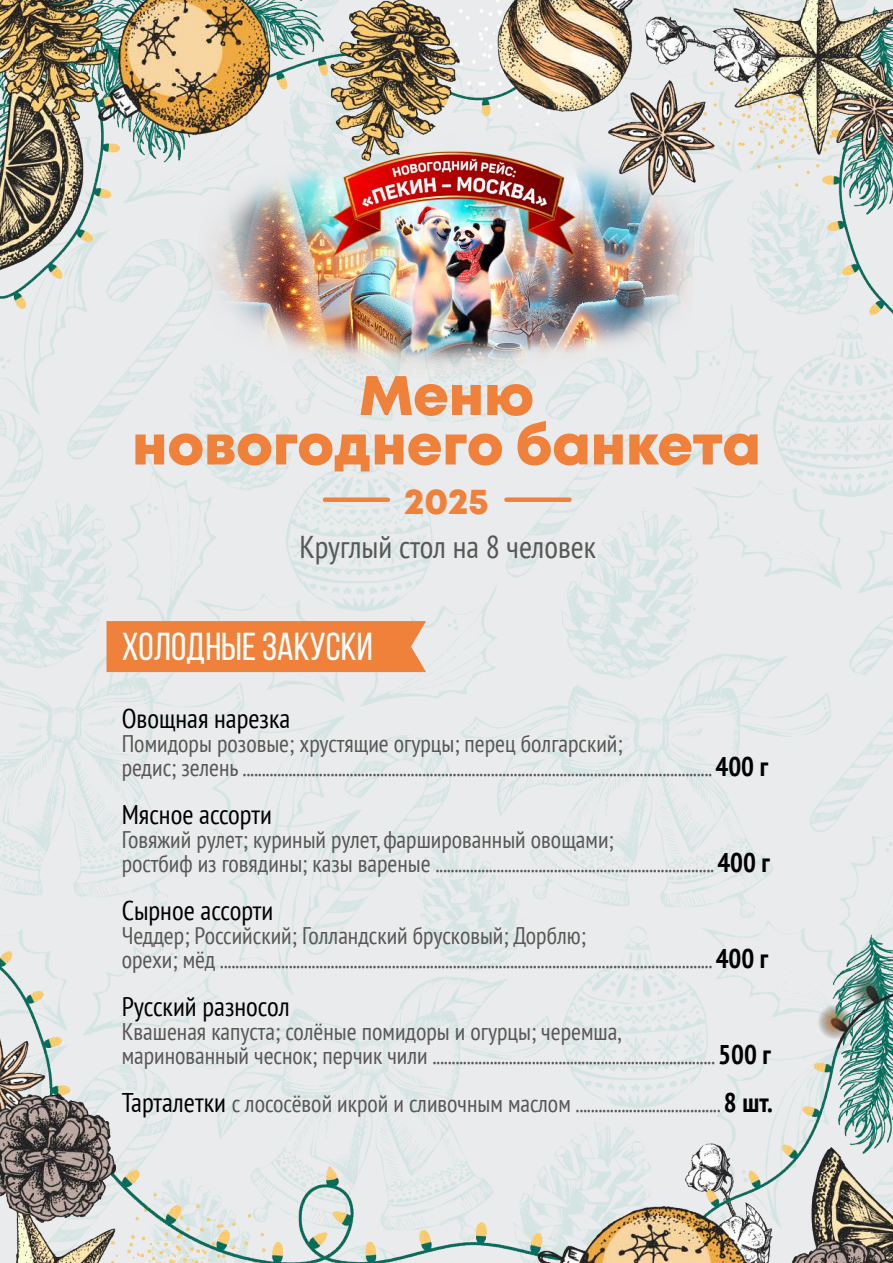
<style>
.page{position:relative;width:893px;height:1263px;background:#fff}
.page>*{position:absolute;margin:0;border:0;box-sizing:border-box;transform-origin:0 0}
.t1{font:55.5px/49.5px "Mont Heavy DEMO";color:#f0813b;text-align:center}
.t2{font:39px "Bebas Neue";color:#fff}
.t3{font:36px "Mont Heavy DEMO";color:#f0813b}
.t4{font:condensed 31.5px "PT Sans";color:#575756}
.t5{font:condensed 27px "PT Sans";color:#000}
.t6{font:condensed 24px/24px "PT Sans";color:#575756}
.s1{font-weight:700;font-size:27px;color:#000002}
.s2{font-size:27px;color:#000}
</style>
<div class="page">
<img style="left:0;top:0;width:893px;height:1263px">
<div style="left:106px;top:621px;width:320px;height:51px;background:#f0813b"></div>
<div style="left:325px;top:497px;width:63px;height:5px;background:#f0813b"></div>
<div style="left:506px;top:497px;width:63px;height:5px;background:#f0813b"></div>
<img style="left:200px;top:132px;width:493px;height:246px">
<h1 class="t1" style="left:132px;top:373px;width:630px">Меню<br>новогоднего банкета</h1>
<h3 class="t3" style="left:404px;top:480px;width:86px">2025</h3>
<h3 class="t4" style="left:299px;top:527px;width:298px">Круглый стол на 8 человек</h3>
<h2 class="t2" style="left:122px;top:626px;width:252px">Холодные закуски</h2>
<p class="t5" style="left:122px;top:701px;width:170px">Овощная нарезка</p>
<p class="t6" style="left:122px;top:731px;width:648px">Помидоры розовые; хрустящие огурцы; перец болгарский;<br>редис; зелень ........................................................................................................................... <span class="s1">400 г</span></p>
<p class="t5" style="left:122px;top:797px;width:152px">Мясное ассорти</p>
<p class="t6" style="left:122px;top:827px;width:650px">Говяжий рулет; куриный рулет, фаршированный овощами;<br>ростбиф из говядины; казы вареные ......................................................................... <span class="s1">400 г</span></p>
<p class="t5" style="left:122px;top:893px;width:153px">Сырное ассорти</p>
<p class="t6" style="left:122px;top:923px;width:648px">Чеддер; Российский; Голландский брусковый; Дорблю;<br>орехи; мёд ................................................................................................................................. <span class="s1">400 г</span></p>
<p class="t5" style="left:122px;top:989px;width:170px">Русский разносол</p>
<p class="t6" style="left:122px;top:1019px;width:651px">Квашеная капуста; солёные помидоры и огурцы; черемша,<br>маринованный чеснок; перчик чили .......................................................................... <span class="s1">500 г</span></p>
<p class="t6" style="left:122px;top:1091px;width:652px"><span class="s2">Тарталетки</span> с лососёвой икрой и сливочным маслом ...................................... <span class="s1">8 шт.</span></p>
</div>
